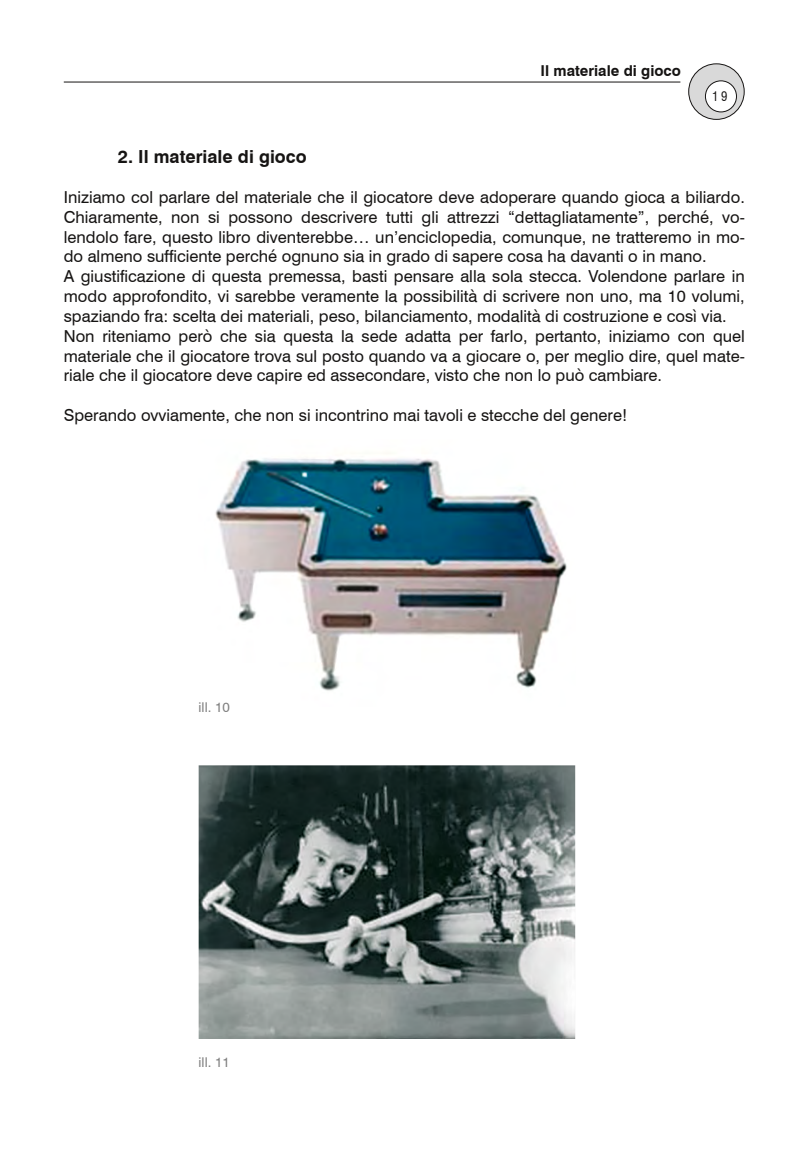
<style>
.page{position:relative;width:808px;height:1149px;background:#fff}
.page>*{position:absolute;margin:0;border:0;box-sizing:border-box;transform-origin:0 0}
.t1{font:700 18px "Swiss 721 BT";color:#161413}
.t2{font:16.5px/19.8px "Swiss 721 BT";color:#161413}
.t3{font:700 15px "Swiss 721 BT";color:#161413}
.t4{font:13.5px "Swiss 721 BT";color:#7f7f7f}
.t5{font:condensed 12.75px "Swiss 721 BT";color:#161413}
</style>
<div class="page">
<div style="left:689px;top:64px;width:55px;height:55px;background:#d9d9d9;border-radius:50%"></div>
<div style="left:688px;top:64px;width:56px;height:55px;border:1px solid #161413;border-radius:50%"></div>
<div style="left:705px;top:81px;width:31px;height:31px;background:#fff;border-radius:50%"></div>
<div style="left:705px;top:81px;width:32px;height:31px;border:1px solid #161413;border-radius:50%"></div>
<hr style="left:64px;top:82px;width:616px;height:1px;background:#161413">
<img style="left:215px;top:458px;width:352px;height:233px">
<img style="left:199px;top:765px;width:376px;height:273px">
<p class="t3" style="left:540px;top:62px;width:142px">Il materiale di gioco</p>
<p class="t5" style="left:712px;top:88px;width:17px">19</p>
<p class="t1" style="left:118px;top:146px;width:190px">2. Il materiale di gioco</p>
<p class="t2" style="left:64px;top:187px;width:683px">Iniziamo col parlare del materiale che il giocatore deve adoperare quando gioca a biliardo.<br>Chiaramente, non si possono descrivere tutti gli attrezzi “dettagliatamente”, perché, vo&shy;lendolo fare, questo libro diventerebbe… un’enciclopedia, comunque, ne tratteremo in mo&shy;do almeno sufficiente perché ognuno sia in grado di sapere cosa ha davanti o in mano.<br>A giustificazione di questa premessa, basti pensare alla sola stecca. Volendone parlare in modo approfondito, vi sarebbe veramente la possibilità di scrivere non uno, ma 10 volumi, spaziando fra: scelta dei materiali, peso, bilanciamento, modalità di costruzione e così via.<br>Non riteniamo però che sia questa la sede adatta per farlo, pertanto, iniziamo con quel materiale che il giocatore trova sul posto quando va a giocare o, per meglio dire, quel mate&shy;riale che il giocatore deve capire ed assecondare, visto che non lo può cambiare.</p>
<p class="t2" style="left:64px;top:405px;width:565px">Sperando ovviamente, che non si incontrino mai tavoli e stecche del genere!</p>
<p class="t4" style="left:199px;top:698px;width:33px">ill. 10</p>
<p class="t4" style="left:199px;top:1053px;width:33px">ill. 11</p>
</div>
